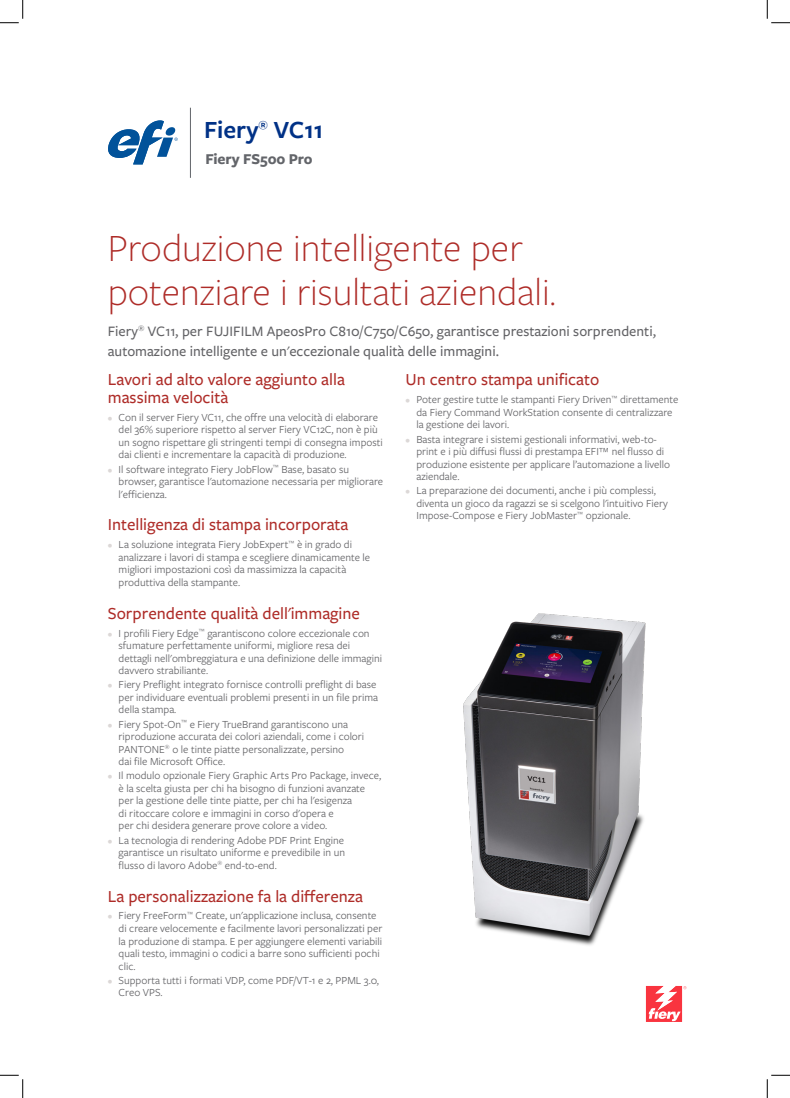
<style>
.page{position:relative;width:790px;height:1098px;background:#fff}
.page>*{position:absolute;margin:0;border:0;box-sizing:border-box;transform-origin:0 0}
.H1_32pt_7627_Red{font:300 40px/43.8px "Freight Sans Pro";color:#ae2c28}
.t1{font:600 25.62px "Freight Sans Pro";color:#003186}
.H2_14pt_7627_Red{font:500 17.5px/17.5px "Freight Sans Pro";color:#ae2c28}
.t2{font:700 15.62px "Freight Sans Pro";letter-spacing:-.01em;color:#63656a}
.Intro_Text_12pt_75{font:500 15px/20px "Freight Sans Pro";color:#636366}
.Bullet_Text_9pt_75{font:11.25px/12.5px "Freight Sans Pro";color:#636366}
.s1{font-size:10px;color:#dcd8d7}
</style>
<div class="page">
<svg style="left:646px;top:986px;width:40px;height:36px"></svg>
<svg style="left:108px;top:120px;width:70px;height:44px"></svg>
<hr style="left:190px;top:108px;width:1px;height:70px;background:#62656a">
<img style="left:463px;top:613px;width:183px;height:333px">
<svg style="left:0;top:0;width:23px;height:23px"></svg>
<svg style="left:0;top:1074px;width:23px;height:24px"></svg>
<svg style="left:766px;top:0;width:24px;height:23px"></svg>
<svg style="left:766px;top:1074px;width:24px;height:24px"></svg>
<h2 class="t1" style="left:204px;top:113px;width:121px">Fiery<sup>®</sup> VC11</h2>
<h3 class="t2" style="left:205px;top:149px;width:109px">Fiery FS500 Pro</h3>
<p class="H1_32pt_7627_Red" style="left:108px;top:225px;width:449px">Produzione intelligente per potenziare i risultati aziendali.</p>
<p class="Intro_Text_12pt_75" style="left:108px;top:320px;width:549px">Fiery<sup>®</sup> VC11, per FUJIFILM ApeosPro C810/C750/C650, garantisce prestazioni sorprendenti, automazione intelligente e un'eccezionale qualità delle immagini.</p>
<p class="H2_14pt_7627_Red" style="left:405px;top:370px;width:195px">Un centro stampa unificato</p>
<p class="Bullet_Text_9pt_75" style="left:416px;top:393px;width:263px;text-indent:-11px"><span class="s1">•</span> Poter gestire tutte le stampanti Fiery Driven<sup>™</sup> direttamente da Fiery Command WorkStation consente di centralizzare la gestione dei lavori.</p>
<p class="Bullet_Text_9pt_75" style="left:416px;top:432px;width:255px;text-indent:-11px"><span class="s1">•</span> Basta integrare i sistemi gestionali informativi, web-to&shy;print e i più diffusi flussi di prestampa EFI™ nel flusso di produzione esistente per applicare l’automazione a livello aziendale.</p>
<p class="Bullet_Text_9pt_75" style="left:416px;top:484px;width:253px;text-indent:-11px"><span class="s1">•</span> La preparazione dei documenti, anche i più complessi, diventa un gioco da ragazzi se si scelgono l'intuitivo Fiery<br>Impose-Compose e Fiery JobMaster<sup>™</sup> opzionale.</p>
<p class="H2_14pt_7627_Red" style="left:108px;top:370px;width:238px">Lavori ad alto valore aggiunto alla massima velocità</p>
<p class="Bullet_Text_9pt_75" style="left:119px;top:410px;width:266px;text-indent:-11px"><span class="s1">•</span> Con il server Fiery VC11, che offre una velocità di elaborare del 36% superiore rispetto al server Fiery VC12C, non è più un sogno rispettare gli stringenti tempi di consegna imposti dai clienti e incrementare la capacità di produzione.</p>
<p class="Bullet_Text_9pt_75" style="left:119px;top:462px;width:266px;text-indent:-11px"><span class="s1">•</span> Il software integrato Fiery JobFlow<sup>™</sup> Base, basato su browser, garantisce l'automazione necessaria per migliorare l'efficienza.</p>
<p class="H2_14pt_7627_Red" style="left:108px;top:515px;width:242px">Intelligenza di stampa incorporata</p>
<p class="Bullet_Text_9pt_75" style="left:119px;top:538px;width:253px;text-indent:-11px"><span class="s1">•</span> La soluzione integrata Fiery JobExpert<sup>™</sup> è in grado di analizzare i lavori di stampa e scegliere dinamicamente le migliori impostazioni così da massimizza la capacità produttiva della stampante.</p>
<p class="H2_14pt_7627_Red" style="left:108px;top:603px;width:254px">Sorprendente qualità dell'immagine</p>
<p class="Bullet_Text_9pt_75" style="left:119px;top:626px;width:265px;text-indent:-11px"><span class="s1">•</span> I profili Fiery Edge<sup>™</sup> garantiscono colore eccezionale con sfumature perfettamente uniformi, migliore resa dei dettagli nell'ombreggiatura e una definizione delle immagini davvero strabiliante.</p>
<p class="Bullet_Text_9pt_75" style="left:119px;top:678px;width:261px;text-indent:-11px"><span class="s1">•</span> Fiery Preflight integrato fornisce controlli preflight di base per individuare eventuali problemi presenti in un file prima della stampa.</p>
<p class="Bullet_Text_9pt_75" style="left:119px;top:717px;width:247px;text-indent:-11px"><span class="s1">•</span> Fiery Spot-On<sup>™</sup> e Fiery TrueBrand garantiscono una riproduzione accurata dei colori aziendali, come i colori PANTONE<sup>®</sup> o le tinte piatte personalizzate, persino<br>dai file Microsoft Office.</p>
<p class="Bullet_Text_9pt_75" style="left:119px;top:769px;width:264px;text-indent:-11px"><span class="s1">•</span> Il modulo opzionale Fiery Graphic Arts Pro Package, invece, è la scelta giusta per chi ha bisogno di funzioni avanzate per la gestione delle tinte piatte, per chi ha l'esigenza<br>di ritoccare colore e immagini in corso d'opera e<br>per chi desidera generare prove colore a video.</p>
<p class="Bullet_Text_9pt_75" style="left:119px;top:833px;width:228px;text-align:justify;text-indent:-11px"><span class="s1">•</span> La tecnologia di rendering Adobe PDF Print Engine garantisce un risultato uniforme e prevedibile in un flusso di lavoro Adobe<sup>®</sup> end-to-end.</p>
<p class="H2_14pt_7627_Red" style="left:108px;top:886px;width:257px">La personalizzazione fa la differenza</p>
<p class="Bullet_Text_9pt_75" style="left:119px;top:909px;width:265px;text-indent:-11px"><span class="s1">•</span> Fiery FreeForm<sup>™</sup> Create, un'applicazione inclusa, consente di creare velocemente e facilmente lavori personalizzati per la produzione di stampa. E per aggiungere elementi variabili quali testo, immagini o codici a barre sono sufficienti pochi clic.</p>
<p class="Bullet_Text_9pt_75" style="left:119px;top:973px;width:262px;text-indent:-11px"><span class="s1">•</span> Supporta tutti i formati VDP, come PDF/VT-1 e 2, PPML 3.0,<br>Creo VPS.</p>
</div>
